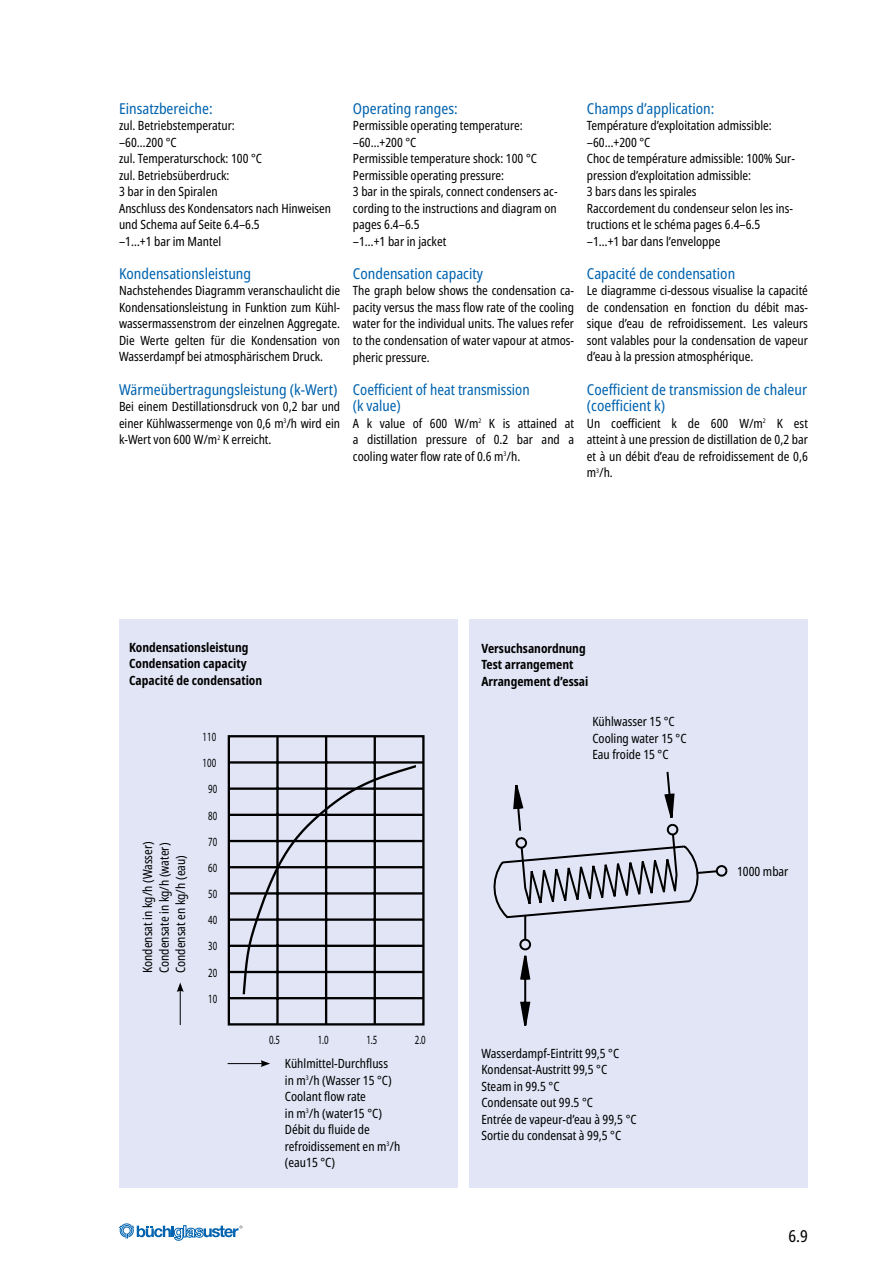
<style>
.page{position:relative;width:893px;height:1263px;background:#fff}
.page>*{position:absolute;margin:0;border:0;box-sizing:border-box;transform-origin:0 0}
.t1{font:condensed 16.5px "Noto Sans";color:#000}
.t2{font:condensed 15px/16.5px "Noto Sans";color:#0063af}
.t3{font:condensed 12.75px/16.5px "Noto Sans";color:#000;text-align:justify}
.t4{font:700 condensed 12.75px/16.5px "Noto Sans";color:#000}
.t5{font:12.6px/26.2px "Myriad";color:#000;text-align:center;scale:.7 1}
</style>
<div class="page">
<div style="left:470px;top:619px;width:338px;height:568px;background:#e1e5f5"></div>
<div style="left:119px;top:619px;width:338px;height:568px;background:#e1e5f5"></div>
<svg style="left:227px;top:735px;width:198px;height:291px"></svg>
<hr style="left:180px;top:990px;width:1px;height:35px;background:#000">
<svg style="left:177px;top:982px;width:7px;height:10px"></svg>
<hr style="left:228px;top:1063px;width:35px;height:1px;background:#000">
<svg style="left:237px;top:1060px;width:33px;height:7px"></svg>
<svg style="left:493px;top:771px;width:235px;height:255px"></svg>
<svg style="left:119px;top:1224px;width:123px;height:16px"></svg>
<p class="t2" style="left:119px;top:101px;width:95px">Einsatzbereiche:</p>
<p class="t3" style="left:119px;top:118px;width:214px;text-align:left">zul. Betriebstemperatur:<br>–60…200 °C<br>zul. Temperaturschock: 100 °C<br>zul. Betriebsüberdruck:<br>3 bar in den Spiralen<br>Anschluss des Kondensators nach Hinweisen und Schema auf Seite 6.4–6.5<br>–1…+1 bar im Mantel</p>
<p class="t2" style="left:119px;top:266px;width:134px">Kondensationsleistung</p>
<p class="t3" style="left:119px;top:283px;width:223px">Nachstehendes Diagramm veranschaulicht die Kondensationsleistung in Funktion zum Kühl&shy;wassermassenstrom der einzelnen Aggregate.<br>Die Werte gelten für die Kondensation von Wasserdampf bei atmosphärischem Druck.</p>
<p class="t2" style="left:119px;top:381px;width:220px">Wärmeübertragungsleistung (k-Wert)</p>
<p class="t3" style="left:119px;top:398px;width:223px">Bei einem Destillationsdruck von 0,2 bar und einer Kühlwassermenge von 0,6 m<sup>3</sup>/h wird ein k-Wert von 600 W/m<sup>2</sup> K erreicht.</p>
<p class="t2" style="left:353px;top:101px;width:106px">Operating ranges:</p>
<p class="t3" style="left:353px;top:118px;width:206px;text-align:left">Permissible operating temperature: –60…+200 °C<br>Permissible temperature shock: 100 °C<br>Permissible operating pressure:<br>3 bar in the spirals, connect condensers ac&shy;cording to the instructions and diagram on pages 6.4–6.5<br>–1…+1 bar in jacket</p>
<p class="t2" style="left:353px;top:266px;width:131px">Condensation capacity</p>
<p class="t3" style="left:353px;top:283px;width:223px">The graph below shows the condensation ca&shy;pacity versus the mass flow rate of the cooling water for the individual units. The values refer to the condensation of water vapour at atmos&shy;pheric pressure.</p>
<p class="t2" style="left:353px;top:381px;width:178px">Coefficient of heat transmission (k value)</p>
<p class="t3" style="left:353px;top:415px;width:223px">A k value of 600 W/m<sup>2</sup> K is attained at a distillation pressure of 0.2 bar and a cooling water flow rate of 0.6 m<sup>3</sup>/h.</p>
<p class="t2" style="left:587px;top:101px;width:129px">Champs d’application:</p>
<p class="t3" style="left:587px;top:118px;width:210px;text-align:left">Température d’exploitation admissible: –60…+200 °C<br>Choc de température admissible: 100% Sur&shy;pression d’exploitation admissible:<br>3 bars dans les spirales<br>Raccordement du condenseur selon les ins&shy;tructions et le schéma pages 6.4–6.5 –1…+1 bar dans l’enveloppe</p>
<p class="t2" style="left:587px;top:266px;width:150px">Capacité de condensation</p>
<p class="t3" style="left:587px;top:283px;width:223px">Le diagramme ci-dessous visualise la capacité de condensation en fonction du débit mas&shy;sique d’eau de refroidissement. Les valeurs sont valables pour la condensation de vapeur d’eau à la pression atmosphérique.</p>
<p class="t2" style="left:587px;top:381px;width:222px">Coefficient de transmission de chaleur (coefficient k)</p>
<p class="t3" style="left:587px;top:415px;width:223px">Un coefficient k de 600 W/m<sup>2</sup> K est atteint à une pression de distillation de 0,2 bar et à un débit d’eau de refroidissement de 0,6 m<sup>3</sup>/h.</p>
<p class="t4" style="left:129px;top:639px;width:135px">Kondensationsleistung<br>Condensation capacity<br>Capacité de condensation</p>
<p class="t4" style="left:481px;top:640px;width:108px">Versuchsanordnung<br>Test arrangement<br>Arrangement d’essai</p>
<p class="t5" style="left:162px;top:928px;width:164px;rotate:-90deg">Kondensat in kg/h ( Wasser )</p>
<p class="t3" style="left:140px;top:973px;width:133px;rotate:-90deg">Kondensat in kg/h (Wasser)<br>Condensate in kg/h (water)<br>Condensat en kg/h (eau)</p>
<p class="t5" style="left:203px;top:724px;width:22px">110<br>100<br>90<br>80<br>70<br>60<br>50<br>40<br>30<br>20<br>10</p>
<p class="t5" style="left:269px;top:1027px;width:17px">0.5</p>
<p class="t5" style="left:318px;top:1027px;width:17px">1.0</p>
<p class="t5" style="left:366px;top:1027px;width:17px">1.5</p>
<p class="t5" style="left:415px;top:1027px;width:17px">2.0</p>
<p class="t3" style="left:285px;top:1055px;width:117px;text-align:left">Kühlmittel-Durchfluss<br>in m<sup>3</sup>/h (Wasser 15 °C)<br>Coolant flow rate<br>in m<sup>3</sup>/h (water15 °C)<br>Débit du fluide de refroidissement en m<sup>3</sup>/h (eau15 °C)</p>
<p class="t5" style="left:275px;top:1080px;width:108px">m /h ( Wasser 15?C )</p>
<p class="t3" style="left:592px;top:714px;width:96px;text-align:left">Kühlwasser 15 °C<br>Cooling water 15 °C<br>Eau froide 15 °C</p>
<p class="t3" style="left:481px;top:1045px;width:157px;text-align:left">Wasserdampf-Eintritt 99,5 °C<br>Kondensat-Austritt 99,5 °C<br>Steam in 99.5 °C<br>Condensate out 99.5 °C<br>Entrée de vapeur-d’eau à 99,5 °C<br>Sortie du condensat à 99,5 °C</p>
<p class="t3" style="left:737px;top:863px;width:53px">1000 mbar</p>
<p class="t1" style="left:788px;top:1225px;width:21px">6.9</p>
</div>
